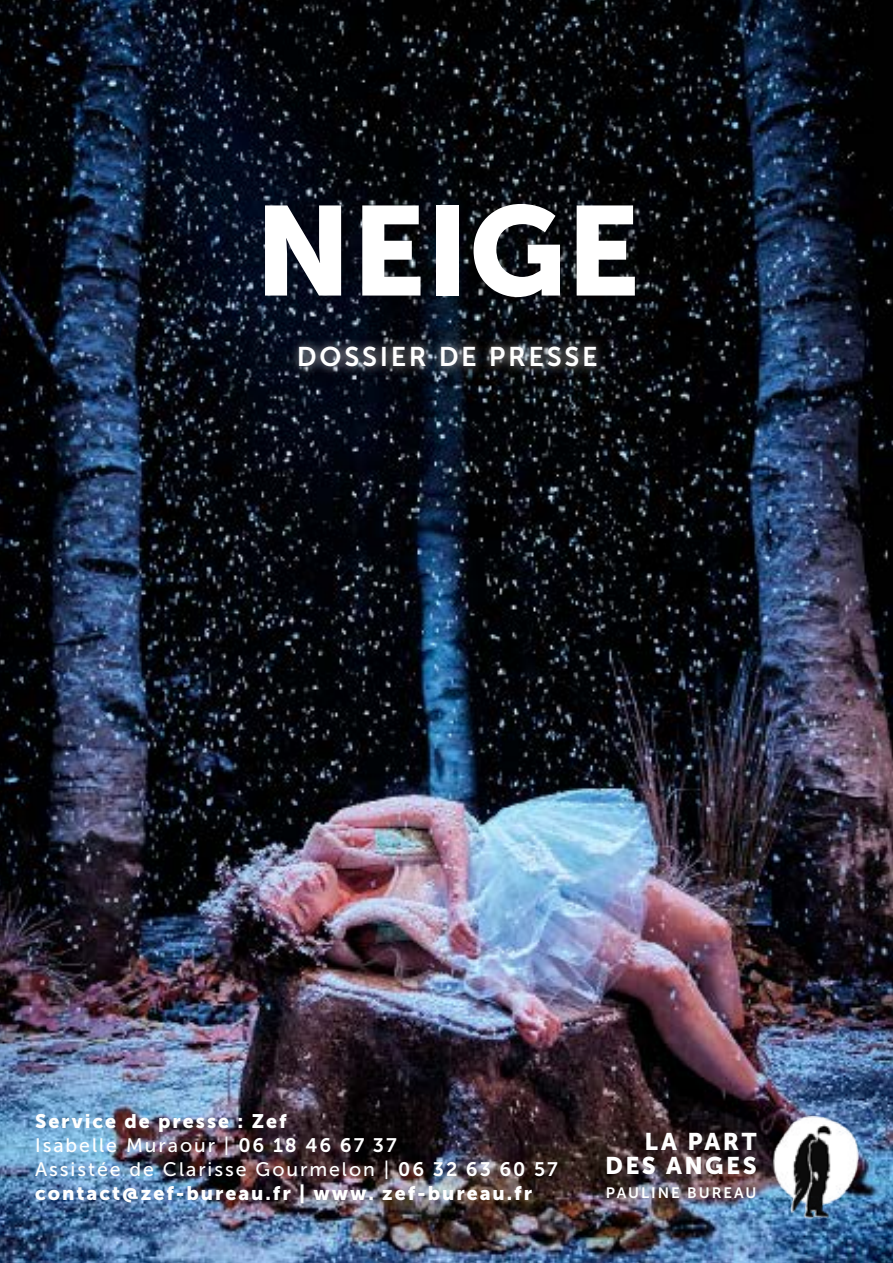
<style>
.page{position:relative;width:893px;height:1263px;background:#fff}
.page>*{position:absolute;margin:0;border:0;box-sizing:border-box;transform-origin:0 0}
.t1{font:126px "Museo Sans 900";color:#fff}
.t2{font:27px "Museo Sans 700";letter-spacing:.1em;color:#fff}
.t3{font:24px/24px "Museo Sans 900";letter-spacing:.1em;color:#fff;text-align:right}
.t4{font:19.5px/24px "Museo Sans 500";letter-spacing:.1em;color:#fff}
.t5{font:19.5px "Museo Sans 900";letter-spacing:.1em;color:#fff}
.t6{font:15px "Museo Sans 700";letter-spacing:.13em;color:#fff}
.s1{font-family:"Museo Sans 700"}
</style>
<div class="page">
<img style="left:0;top:0;width:893px;height:1263px">
<div style="left:290px;top:338px;width:316px;height:37px;background:#fff;opacity:.75"></div>
<img style="left:693px;top:1101px;width:200px;height:118px">
<h1 class="t1" style="left:254px;top:180px;width:387px">NEIGE</h1>
<h2 class="t2" style="left:297px;top:341px;width:302px">DOSSIER DE PRESSE</h2>
<p class="t5" style="left:35px;top:1110px;width:253px">Service de presse : Zef</p>
<p class="t4" style="left:35px;top:1133px;width:524px">Isabelle Muraour | <span class="s1">06 18 46 67 37<br></span>Assistée de Clarisse Gourmelon | <span class="s1">06 32 63 60 57</span></p>
<p class="t5" style="left:35px;top:1182px;width:498px">contact@zef-bureau.fr | www. zef-bureau.fr</p>
<p class="t3" style="left:605px;top:1129px;width:153px">LA PART<br>DES ANGES</p>
<p class="t6" style="left:606px;top:1184px;width:152px">PAULINE BUREAU</p>
</div>
